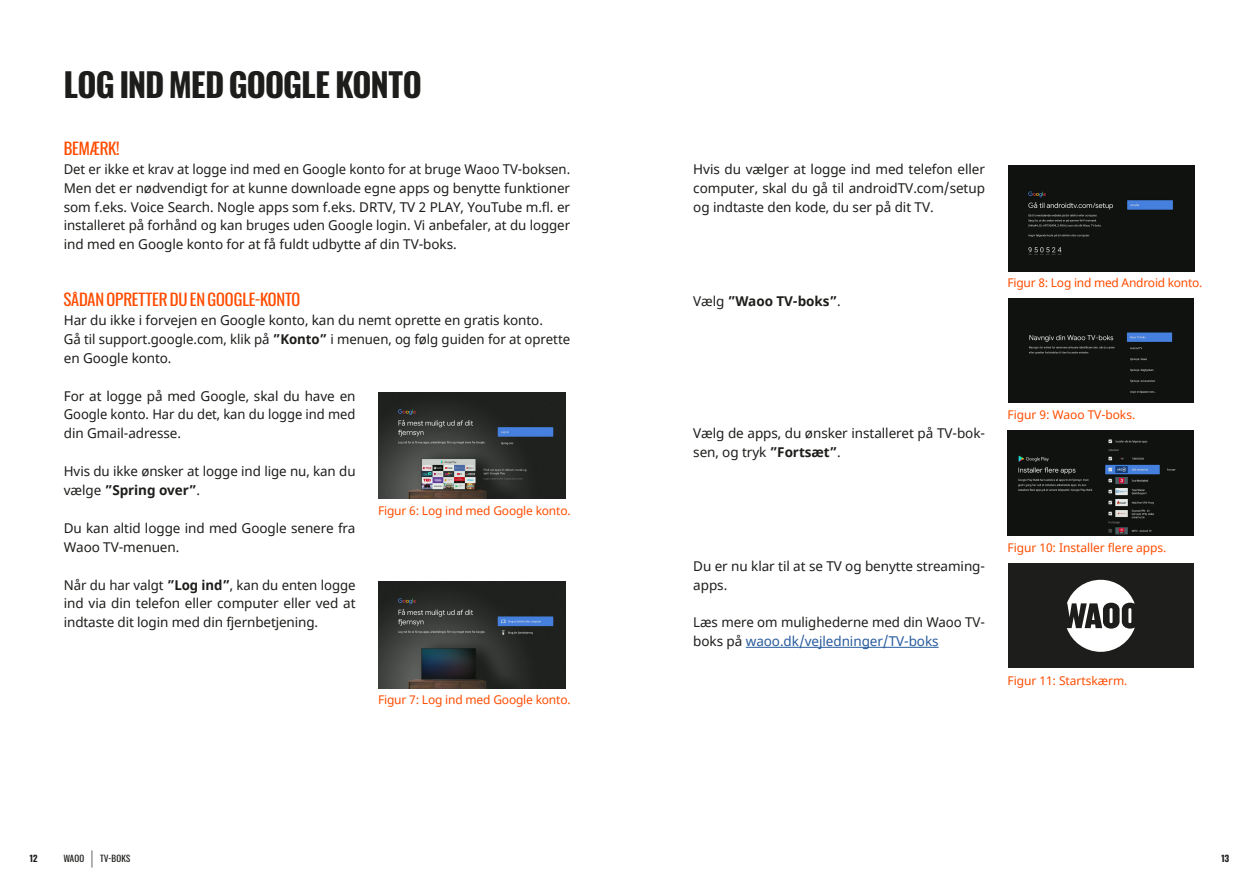
<style>
.page{position:relative;width:1259px;height:893px;background:#fff}
.page>*{position:absolute;margin:0;border:0;box-sizing:border-box;transform-origin:0 0}
.t1{font:700 33px "Waoo";letter-spacing:-.01em;color:#1d1d1b}
.t2{font:16.5px "Waoo";letter-spacing:-.005em;color:#ff4c00}
.t3{font:13.5px/18.9px "Noto Sans";letter-spacing:-.005em;color:#1d1d1b}
.t4{font:700 13.5px "Noto Sans";letter-spacing:-.005em;color:#1d1d1b}
.t5{font:12px "Noto Sans";letter-spacing:-.015em;color:#ff4c00}
.t6{font:9px "Waoo";letter-spacing:.02em;color:#1d1d1b}
.t7{font:700 9px "Waoo";color:#1d1d1b}
.s1{font-weight:700}
.s2{font-weight:400}
.s3{color:#275b9c}
.s4{font-weight:300;font-size:18px}
</style>
<div class="page">
<img style="left:378px;top:393px;width:188px;height:106px">
<img style="left:378px;top:582px;width:188px;height:106px">
<img style="left:1008px;top:166px;width:186px;height:105px">
<img style="left:1008px;top:298px;width:185px;height:105px">
<img style="left:1008px;top:431px;width:185px;height:104px">
<div style="left:1008px;top:564px;width:185px;height:104px;background:#1d1d1b"></div>
<svg style="left:1066px;top:580px;width:68px;height:72px"></svg>
<hr style="left:746px;top:647px;width:192px;height:1px;background:#275b9c">
<h1 class="t1" style="left:64px;top:57px;width:359px">LOG IND MED GOOGLE KONTO</h1>
<p class="t2" style="left:64px;top:135px;width:57px">BEMÆRK!</p>
<p class="t3" style="left:64px;top:160px;width:508px;text-align:justify">Det er ikke et krav at logge ind med en Google konto for at bruge Waoo TV-boksen.<br>Men det er nødvendigt for at kunne downloade egne apps og benytte funktioner som f.eks. Voice Search. Nogle apps som f.eks. DRTV, TV 2 PLAY, YouTube m.fl. er installeret på forhånd og kan bruges uden Google login. Vi anbefaler, at du logger ind med en Google konto for at få fuldt udbytte af din TV-boks.</p>
<p class="t2" style="left:64px;top:286px;width:238px">SÅDAN OPRETTER DU EN GOOGLE-KONTO</p>
<p class="t3" style="left:64px;top:311px;width:508px">Har du ikke i forvejen en Google konto, kan du nemt oprette en gratis konto.<br>Gå til support.google.com, klik på <span class="s1">”Konto”</span> i menuen, og følg guiden for at oprette en Google konto.</p>
<p class="t3" style="left:64px;top:387px;width:293px;text-align:justify">For at logge på med Google, skal du have en Google konto. Har du det, kan du logge ind med din Gmail-adresse.</p>
<p class="t3" style="left:64px;top:462px;width:293px">Hvis du ikke ønsker at logge ind lige nu, kan du vælge <span class="s1">”Spring over”</span>.</p>
<p class="t3" style="left:64px;top:519px;width:293px">Du kan altid logge ind med Google senere fra<br>Waoo TV-menuen.</p>
<p class="t3" style="left:64px;top:576px;width:293px;text-align:justify">Når du har valgt <span class="s1">”Log ind”</span>, kan du enten logge ind via din telefon eller computer eller ved at indtaste dit login med din fjernbetjening.</p>
<p class="t5" style="left:378px;top:502px;width:194px">Figur 6: Log ind med Google konto.</p>
<p class="t5" style="left:378px;top:692px;width:194px">Figur 7: Log ind med Google konto.</p>
<p class="t3" style="left:693px;top:160px;width:293px;text-align:justify">Hvis du vælger at logge ind med telefon eller computer, skal du gå til androidTV.com/setup og indtaste den kode, du ser på dit TV.</p>
<p class="t4" style="left:693px;top:292px;width:149px"><span class="s2">Vælg</span> ”Waoo TV-boks”<span class="s2">.</span></p>
<p class="t5" style="left:1007px;top:275px;width:196px">Figur 8: Log ind med Android konto.</p>
<p class="t3" style="left:693px;top:424px;width:293px">Vælg de apps, du ønsker installeret på TV-bok&shy;sen, og tryk <span class="s1">”Fortsæt”</span>.</p>
<p class="t5" style="left:1007px;top:407px;width:129px">Figur 9: Waoo TV-boks.</p>
<p class="t3" style="left:693px;top:557px;width:293px">Du er nu klar til at se TV og benytte streaming&shy;apps.</p>
<p class="t3" style="left:693px;top:613px;width:293px">Læs mere om mulighederne med din Waoo TV&shy;boks på <span class="s3">waoo.dk/vejledninger/TV-boks</span></p>
<p class="t5" style="left:1007px;top:539px;width:160px">Figur 10: Installer flere apps.</p>
<p class="t5" style="left:1007px;top:672px;width:121px">Figur 11: Startskærm.</p>
<p class="t7" style="left:30px;top:850px;width:9px">12</p>
<p class="t6" style="left:64px;top:851px;width:68px">WAOO <span class="s4">|</span> TV-BOKS</p>
<p class="t7" style="left:1221px;top:850px;width:9px">13</p>
</div>
